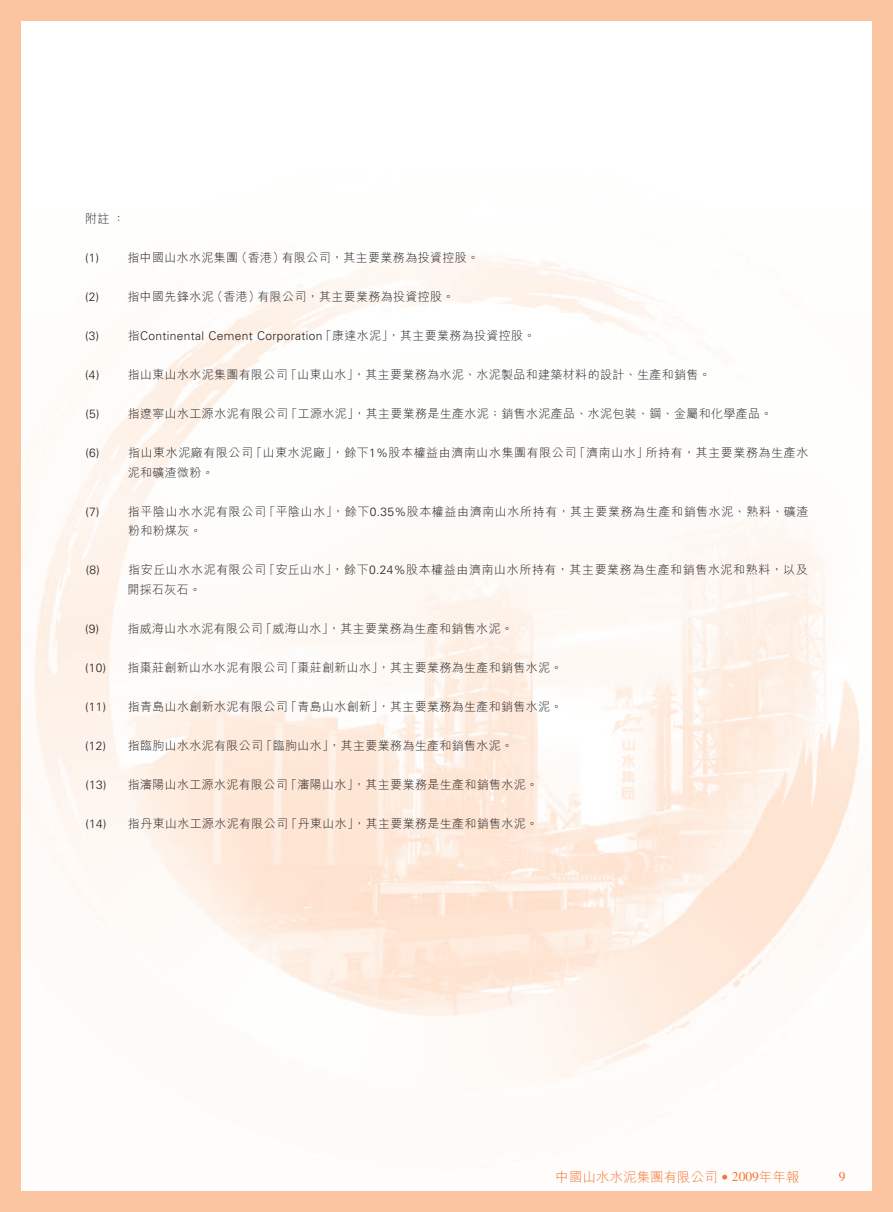
<style>
.page{position:relative;width:893px;height:1212px;background:#fbc5a1}
.page>*{position:absolute;margin:0;border:0;box-sizing:border-box;transform-origin:0 0}
.t1{font:300 13.5px "M Hei HK";color:#f37736}
.t2{font:13.5px "Times LT Std";color:#f37736}
.t3{font:300 12px/19.5px "M Hei HK";letter-spacing:.03em;color:#231f20}
.t4{font:300 12px/19.5px "M Hei HK";letter-spacing:.05em;color:#231f20}
.t5{font:300 12px "Univers LT Std";letter-spacing:.03em;color:#231f20}
.s1{font-family:"Univers LT Std"}
.s2{font-family:"M Hei HK"}
.s3{font-family:"Times LT Std";font-weight:400}
</style>
<div class="page">
<img style="left:21px;top:21px;width:851px;height:1170px">
<p class="t3" style="left:85px;top:209px;width:41px">附註：</p>
<p class="t3" style="left:85px;top:248px;width:395px"><span class="s1">(1)</span> 指中國山水水泥集團（香港）有限公司，其主要業務為投資控股。</p>
<p class="t3" style="left:85px;top:287px;width:371px"><span class="s1">(2)</span> 指中國先鋒水泥（香港）有限公司，其主要業務為投資控股。</p>
<p class="t5" style="left:85px;top:329px;width:452px">(3) <span class="s2">指</span>Continental Cement Corporation<span class="s2">「康達水泥」，其主要業務為投資控股。</span></p>
<p class="t3" style="left:85px;top:365px;width:627px"><span class="s1">(4)</span> 指山東山水水泥集團有限公司「山東山水」，其主要業務為水泥、水泥製品和建築材料的設計、生產和銷售。</p>
<p class="t3" style="left:85px;top:404px;width:688px"><span class="s1">(5)</span> 指遼寧山水工源水泥有限公司「工源水泥」，其主要業務是生產水泥；銷售水泥產品、水泥包裝、鋼、金屬和化學產品。</p>
<p class="t3" style="left:128px;top:443px;width:682px;text-indent:-42px"><span class="s1">(6)</span> 指山東水泥廠有限公司「山東水泥廠」，餘下<span class="s1">1%</span>股本權益由濟南山水集團有限公司「濟南山水」所持有，其主要業務為生產水泥和礦渣微粉。</p>
<p class="t4" style="left:128px;top:501px;width:682px;text-indent:-43px"><span class="s1">(7)</span> 指平陰山水水泥有限公司「平陰山水」，餘下<span class="s1">0.35%</span>股本權益由濟南山水所持有，其主要業務為生產和銷售水泥、熟料、礦渣粉和粉煤灰。</p>
<p class="t4" style="left:128px;top:560px;width:682px;text-indent:-42px"><span class="s1">(8)</span> 指安丘山水水泥有限公司「安丘山水」，餘下<span class="s1">0.24%</span>股本權益由濟南山水所持有，其主要業務為生產和銷售水泥和熟料，以及開採石灰石。</p>
<p class="t3" style="left:85px;top:618px;width:429px"><span class="s1">(9)</span> 指威海山水水泥有限公司「威海山水」，其主要業務為生產和銷售水泥。</p>
<p class="t3" style="left:85px;top:657px;width:479px"><span class="s1">(10)</span> 指棗莊創新山水水泥有限公司「棗莊創新山水」，其主要業務為生產和銷售水泥。</p>
<p class="t3" style="left:85px;top:696px;width:479px"><span class="s1">(11)</span> 指青島山水創新水泥有限公司「青島山水創新」，其主要業務為生產和銷售水泥。</p>
<p class="t3" style="left:85px;top:735px;width:429px"><span class="s1">(12)</span> 指臨朐山水水泥有限公司「臨朐山水」，其主要業務為生產和銷售水泥。</p>
<p class="t3" style="left:85px;top:774px;width:454px"><span class="s1">(13)</span> 指瀋陽山水工源水泥有限公司「瀋陽山水」，其主要業務是生產和銷售水泥。</p>
<p class="t3" style="left:85px;top:813px;width:454px"><span class="s1">(14)</span> 指丹東山水工源水泥有限公司「丹東山水」，其主要業務是生產和銷售水泥。</p>
<p class="t1" style="left:556px;top:1167px;width:245px">中國山水水泥集團有限公司 <span class="s1">•</span> <span class="s3">2009</span>年年報</p>
<p class="t2" style="left:839px;top:1168px;width:8px">9</p>
</div>
